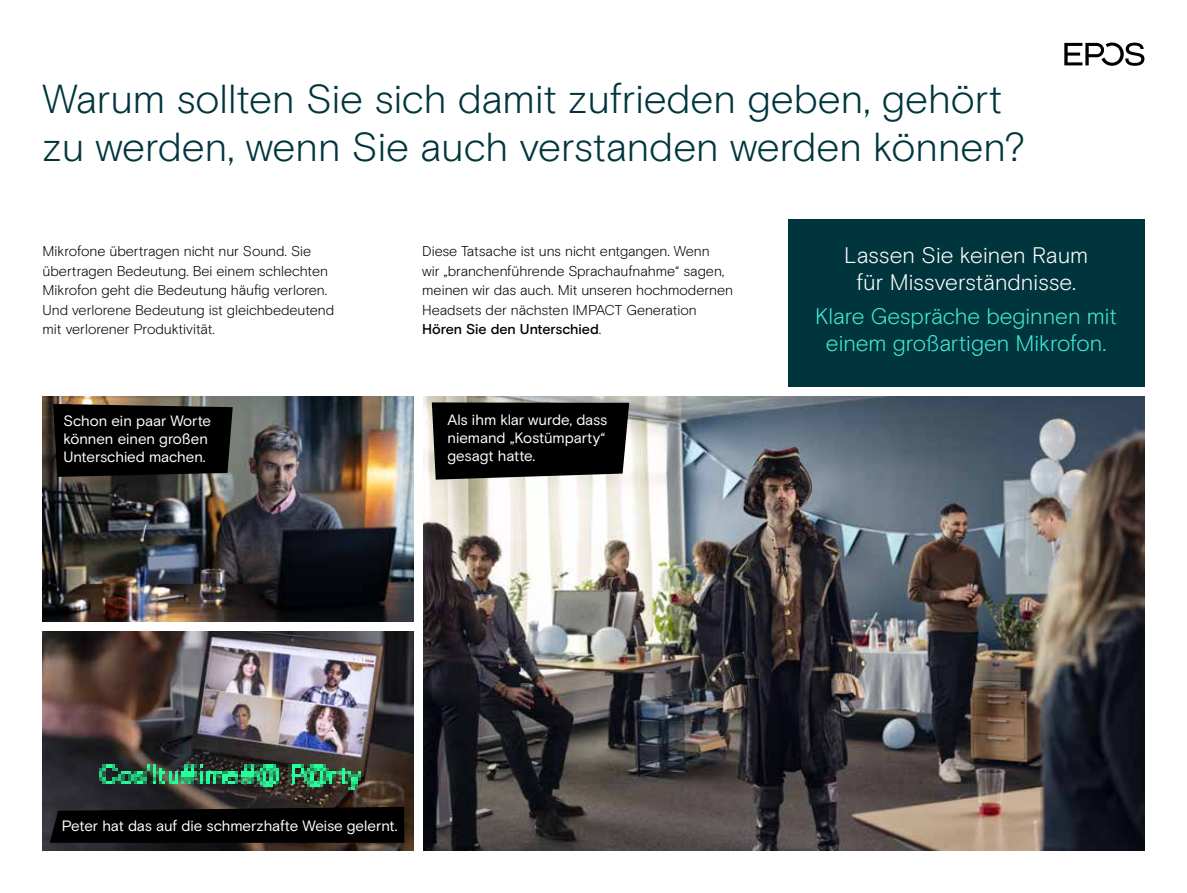
<style>
.page{position:relative;width:1187px;height:893px;background:#fff}
.page>*{position:absolute;margin:0;border:0;box-sizing:border-box;transform-origin:0 0}
.t1{font:300 40.5px/48px "EPOS Basis";color:#00353d}
.t2{font:300 22.5px/27px "EPOS Basis";color:#44ead6;text-align:center}
.t3{font:300 22.5px/27px "EPOS Basis";color:#fff;text-align:center}
.t4{font:15px/18px "EPOS Basis";letter-spacing:-.005em;color:#fff}
.t5{font:300 14.25px/19.5px "EPOS Basis";letter-spacing:-.005em;color:#000}
.s1{font-weight:500}
</style>
<div class="page">
<div style="left:787px;top:219px;width:357px;height:173px;background:#00353d"></div>
<img style="left:43px;top:396px;width:1101px;height:454px">
<div style="left:43px;top:622px;width:372px;height:9px;background:#fff"></div>
<div style="left:414px;top:396px;width:8px;height:454px;background:#fff"></div>
<div style="left:697px;top:387px;width:454px;height:9px;background:#fff"></div>
<svg style="left:53px;top:404px;width:180px;height:73px;background:#070706"></svg>
<svg style="left:432px;top:402px;width:197px;height:78px;background:#111"></svg>
<img style="left:93px;top:761px;width:270px;height:33px">
<svg style="left:50px;top:807px;width:354px;height:36px;background:#030303"></svg>
<svg style="left:1064px;top:43px;width:80px;height:23px"></svg>
<h1 class="t1" style="left:43px;top:75px;width:984px">Warum sollten Sie sich damit zufrieden geben, gehört zu werden, wenn Sie auch verstanden werden können?</h1>
<p class="t5" style="left:43px;top:242px;width:293px">Mikrofone übertragen nicht nur Sound. Sie übertragen Bedeutung. Bei einem schlechten Mikrofon geht die Bedeutung häufig verloren.<br>Und verlorene Bedeutung ist gleichbedeutend mit verlorener Produktivität.</p>
<p class="t5" style="left:422px;top:242px;width:312px">Diese Tatsache ist uns nicht entgangen. Wenn<br>wir „branchenführende Sprachaufnahme“ sagen, meinen wir das auch. Mit unseren hochmodernen Headsets der nächsten IMPACT Generation <span class="s1">Hören Sie den Unterschied</span>.</p>
<p class="t4" style="left:63px;top:412px;width:149px">Schon ein paar Worte können einen großen<br>Unterschied machen.</p>
<p class="t4" style="left:447px;top:411px;width:161px">Als ihm klar wurde, dass niemand „Kostümparty“ gesagt hatte.</p>
<h2 class="t3" style="left:844px;top:241px;width:246px">Lassen Sie keinen Raum für Missverständnisse.</h2>
<h2 class="t2" style="left:815px;top:302px;width:303px">Klare Gespräche beginnen mit einem großartigen Mikrofon.</h2>
<p class="t4" style="left:62px;top:817px;width:337px">Peter hat das auf die schmerzhafte Weise gelernt.</p>
</div>
